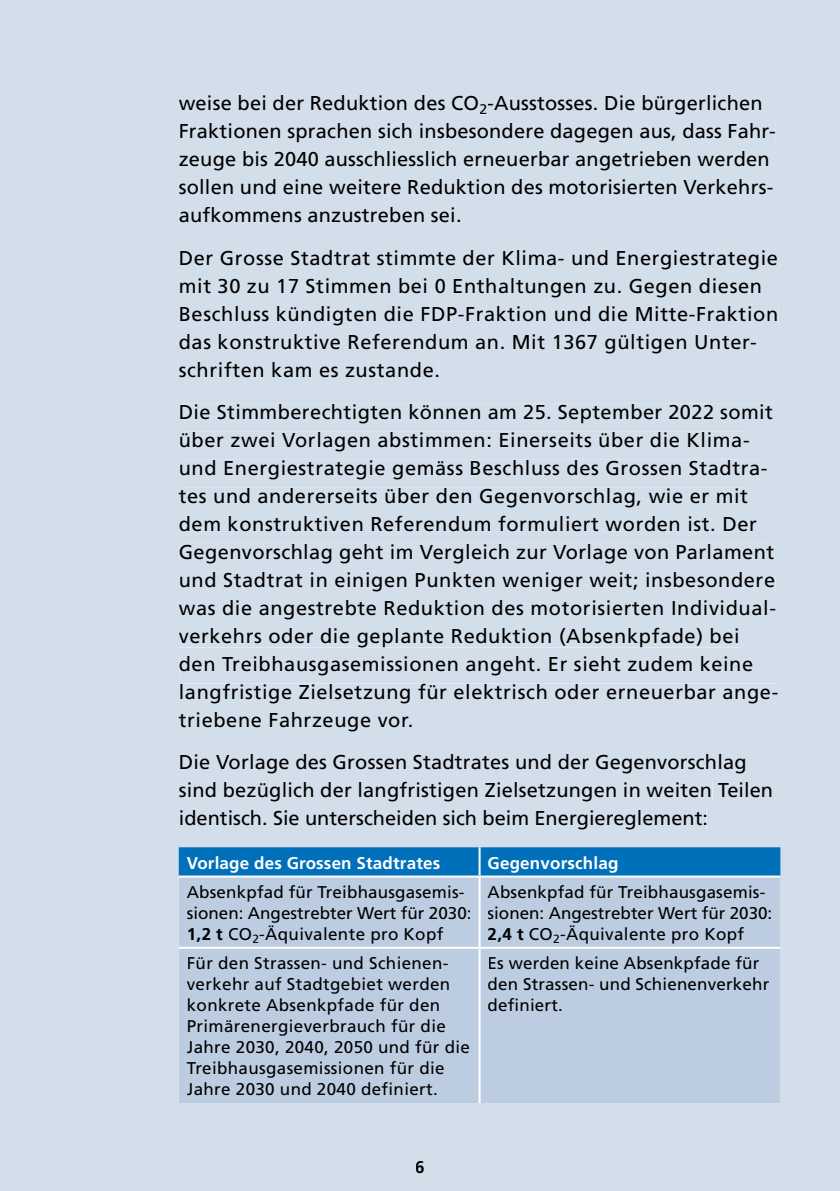
<style>
.page{position:relative;width:840px;height:1191px;background:#fff}
.page>*{position:absolute;margin:0;border:0;box-sizing:border-box;transform-origin:0 0}
.t1{font:20px/28px "Frutiger";letter-spacing:.03em;color:#000}
.t2{font:20px/28px "Frutiger";letter-spacing:.01em;color:#000}
.t3{font:17px/21px "Frutiger";letter-spacing:.02em;color:#000}
.t4{font:700 17px "Frutiger";letter-spacing:.01em;color:#fff}
.t5{font:700 17px "Frutiger";color:#000}
.s1{font-weight:700}
</style>
<div class="page">
<div style="left:0;top:0;width:839px;height:1191px;background:#d3deeb"></div>
<div style="left:416px;top:1161px;width:8px;height:12px;background:#d3deeb"></div>
<div style="left:179px;top:95px;width:299px;height:16px;background:#d3deeb"></div>
<div style="left:480px;top:104px;width:6px;height:10px;background:#d3deeb"></div>
<div style="left:488px;top:95px;width:274px;height:20px;background:#d3deeb"></div>
<div style="left:180px;top:123px;width:594px;height:20px;background:#d3deeb"></div>
<div style="left:179px;top:151px;width:590px;height:20px;background:#d3deeb"></div>
<div style="left:179px;top:179px;width:593px;height:16px;background:#d3deeb"></div>
<div style="left:180px;top:207px;width:281px;height:16px;background:#d3deeb"></div>
<div style="left:180px;top:249px;width:597px;height:20px;background:#d3deeb"></div>
<div style="left:180px;top:277px;width:581px;height:20px;background:#d3deeb"></div>
<div style="left:180px;top:305px;width:597px;height:20px;background:#d3deeb"></div>
<div style="left:180px;top:333px;width:575px;height:20px;background:#d3deeb"></div>
<div style="left:179px;top:361px;width:259px;height:16px;background:#d3deeb"></div>
<div style="left:180px;top:404px;width:592px;height:19px;background:#d3deeb"></div>
<div style="left:180px;top:432px;width:569px;height:19px;background:#d3deeb"></div>
<div style="left:180px;top:460px;width:586px;height:19px;background:#d3deeb"></div>
<div style="left:179px;top:488px;width:568px;height:19px;background:#d3deeb"></div>
<div style="left:180px;top:515px;width:576px;height:16px;background:#d3deeb"></div>
<div style="left:180px;top:544px;width:593px;height:19px;background:#d3deeb"></div>
<div style="left:180px;top:572px;width:594px;height:19px;background:#d3deeb"></div>
<div style="left:179px;top:600px;width:595px;height:19px;background:#d3deeb"></div>
<div style="left:179px;top:627px;width:560px;height:20px;background:#d3deeb"></div>
<div style="left:180px;top:656px;width:572px;height:19px;background:#d3deeb"></div>
<div style="left:180px;top:683px;width:597px;height:20px;background:#d3deeb"></div>
<div style="left:179px;top:712px;width:232px;height:19px;background:#d3deeb"></div>
<div style="left:180px;top:754px;width:566px;height:19px;background:#d3deeb"></div>
<div style="left:179px;top:782px;width:533px;height:19px;background:#d3deeb"></div>
<div style="left:717px;top:782px;width:55px;height:15px;background:#d3deeb"></div>
<div style="left:180px;top:810px;width:526px;height:19px;background:#d3deeb"></div>
<div style="left:179px;top:847px;width:601px;height:28px;background:#0070ba"></div>
<div style="left:179px;top:877px;width:601px;height:226px;background:#bccde2"></div>
<hr style="left:478px;top:847px;width:2px;height:28px;background:#fff">
<hr style="left:179px;top:875px;width:300px;height:2px;background:#fff">
<hr style="left:479px;top:875px;width:301px;height:2px;background:#fff">
<hr style="left:478px;top:877px;width:2px;height:69px;background:#fff">
<hr style="left:179px;top:946px;width:300px;height:2px;background:#fff">
<hr style="left:479px;top:946px;width:301px;height:2px;background:#fff">
<hr style="left:478px;top:948px;width:2px;height:155px;background:#fff">
<div style="left:187px;top:884px;width:276px;height:17px;background:#bccde2"></div>
<div style="left:187px;top:905px;width:284px;height:17px;background:#bccde2"></div>
<div style="left:188px;top:927px;width:35px;height:14px;background:#bccde2"></div>
<div style="left:229px;top:927px;width:22px;height:13px;background:#bccde2"></div>
<div style="left:253px;top:934px;width:5px;height:9px;background:#bccde2"></div>
<div style="left:260px;top:925px;width:183px;height:18px;background:#bccde2"></div>
<div style="left:487px;top:884px;width:277px;height:17px;background:#bccde2"></div>
<div style="left:488px;top:905px;width:284px;height:17px;background:#bccde2"></div>
<div style="left:488px;top:927px;width:35px;height:14px;background:#bccde2"></div>
<div style="left:529px;top:927px;width:22px;height:13px;background:#bccde2"></div>
<div style="left:553px;top:934px;width:5px;height:9px;background:#bccde2"></div>
<div style="left:560px;top:925px;width:183px;height:18px;background:#bccde2"></div>
<div style="left:188px;top:956px;width:259px;height:13px;background:#bccde2"></div>
<div style="left:187px;top:977px;width:263px;height:16px;background:#bccde2"></div>
<div style="left:188px;top:998px;width:252px;height:16px;background:#bccde2"></div>
<div style="left:187px;top:1019px;width:258px;height:16px;background:#bccde2"></div>
<div style="left:187px;top:1040px;width:282px;height:15px;background:#bccde2"></div>
<div style="left:187px;top:1061px;width:257px;height:16px;background:#bccde2"></div>
<div style="left:187px;top:1082px;width:250px;height:13px;background:#bccde2"></div>
<div style="left:489px;top:956px;width:270px;height:16px;background:#bccde2"></div>
<div style="left:488px;top:977px;width:281px;height:13px;background:#bccde2"></div>
<div style="left:488px;top:998px;width:73px;height:13px;background:#bccde2"></div>
<p class="t2" style="left:179px;top:89px;width:598px">weise bei der Reduktion des CO<sub>2</sub>-Ausstosses. Die bürgerlichen Fraktionen sprachen sich insbesondere dagegen aus, dass Fahr&shy;zeuge bis 2040 ausschliesslich erneuerbar angetrieben werden sollen und eine weitere Reduktion des motorisierten Verkehrs&shy;aufkommens anzustreben sei.</p>
<p class="t1" style="left:179px;top:243px;width:600px">Der Grosse Stadtrat stimmte der Klima- und Energie strategie mit 30 zu 17 Stimmen bei 0 Enthaltungen zu. Gegen diesen Beschluss kündigten die FDP-Fraktion und die Mitte-Fraktion das konstruktive Referendum an. Mit 1367 gültigen Unter&shy;schriften kam es zustande.</p>
<p class="t1" style="left:179px;top:398px;width:600px">Die Stimmberechtigten können am 25. September 2022 somit über zwei Vorlagen abstimmen: Einerseits über die Klima&shy;und Energiestrategie gemäss Beschluss des Grossen Stadtra&shy;tes und andererseits über den Gegenvorschlag, wie er mit dem konstruktiven Referendum formuliert worden ist. Der Gegenvorschlag geht im Vergleich zur Vorlage von Parlament und Stadtrat in einigen Punkten weniger weit; ins besondere was die angestrebte Reduktion des motorisierten Individual&shy;verkehrs oder die geplante Reduktion (Absenkpfade) bei den Treibhausgasemissionen angeht. Er sieht zudem keine langfristige Zielsetzung für elektrisch oder erneuerbar ange&shy;triebene Fahrzeuge vor.</p>
<p class="t2" style="left:179px;top:748px;width:595px">Die Vorlage des Grossen Stadtrates und der Gegen vor schlag sind bezüglich der langfristigen Zielsetzungen in weiten Teilen identisch. Sie unterscheiden sich beim Energiereglement:</p>
<p class="t4" style="left:187px;top:852px;width:255px">Vorlage des Grossen Stadtrates</p>
<p class="t4" style="left:487px;top:852px;width:132px">Gegenvorschlag</p>
<p class="t3" style="left:187px;top:881px;width:286px">Absenkpfad für Treibhausgas emis&shy;sionen: Angestrebter Wert für 2030:<br><span class="s1">1,2 t</span> CO<sub>2</sub>-Äquivalente pro Kopf</p>
<p class="t3" style="left:487px;top:881px;width:286px">Absenkpfad für Treibhausgasemis&shy;sionen: Angestrebter Wert für 2030:<br><span class="s1">2,4 t</span> CO<sub>2</sub>-Äquivalente pro Kopf</p>
<p class="t3" style="left:187px;top:952px;width:284px">Für den Strassen- und Schienen&shy;verkehr auf Stadtgebiet werden konkrete Absenkpfade für den<br>Primärenergieverbrauch für die<br>Jahre 2030, 2040, 2050 und für die<br>Treibhausgasemissionen für die<br>Jahre 2030 und 2040 definiert.</p>
<p class="t3" style="left:487px;top:952px;width:283px">Es werden keine Absenkpfade für den Strassen- und Schienenverkehr definiert.</p>
<p class="t5" style="left:415px;top:1157px;width:11px">6</p>
</div>
